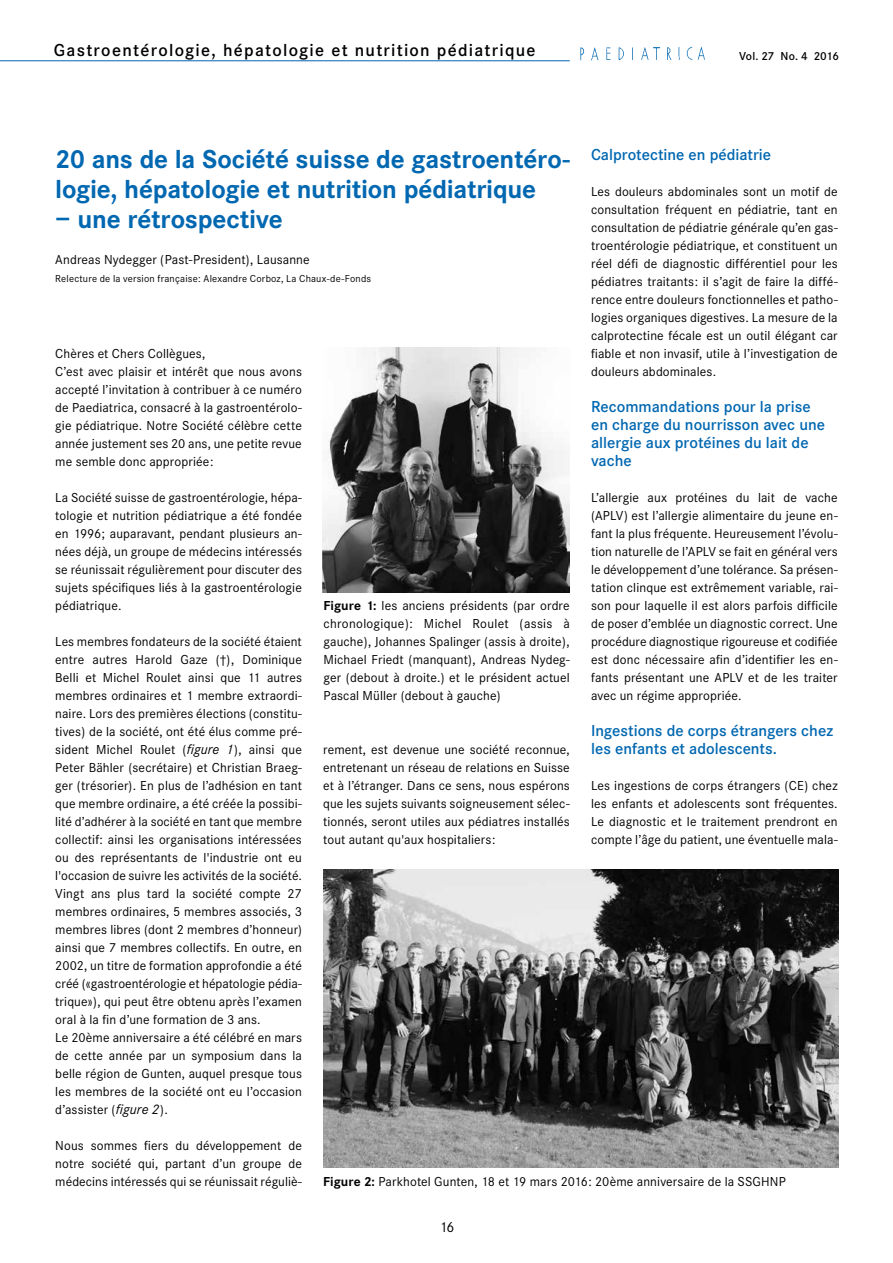
<style>
.page{position:relative;width:893px;height:1263px;background:#fff}
.page>*{position:absolute;margin:0;border:0;box-sizing:border-box;transform-origin:0 0}
.t1{font:700 27px/30px "Corporate S";letter-spacing:-.01em;color:#0067b1}
.t2{font:600 18px "Corporate S";letter-spacing:.07em;color:#000}
.t3{font:600 16.5px/18px "Corporate S";color:#0067b1}
.t4{font:15px "Corporate S";color:#000}
.t5{font:13.5px/18px "Corporate S";letter-spacing:.01em;color:#000;text-align:justify}
.t6{font:600 12px "Corporate S";letter-spacing:-.01em;color:#000}
.t7{font:10.5px "Corporate S";letter-spacing:.02em;color:#000}
.s1{font-family:"Corporate SBQ";font-style:italic}
.s2{font-weight:700}
</style>
<div class="page">
<hr style="left:0;top:60px;width:570px;height:1px;background:#0067b1">
<img style="left:580px;top:47px;width:125px;height:14px">
<img style="left:323px;top:348px;width:246px;height:244px">
<img style="left:323px;top:870px;width:515px;height:298px">
<h2 class="t2" style="left:54px;top:39px;width:483px">Gastroentérologie, hépatologie et nutrition pédiatrique</h2>
<p class="t6" style="left:739px;top:49px;width:101px">Vol. 27 No. 4 2016</p>
<p class="t3" style="left:591px;top:146px;width:182px">Calprotectine en pédiatrie</p>
<p class="t5" style="left:591px;top:183px;width:248px">Les douleurs abdominales sont un motif de consultation fréquent en pédiatrie, tant en consultation de pédiatrie générale qu’en gas&shy;troentérologie pédiatrique, et constituent un réel défi de diagnostic différentiel pour les pédiatres traitants: il s’agit de faire la diffé&shy;rence entre douleurs fonctionnelles et patho&shy;logies organiques digestives. La mesure de la calprotectine fécale est un outil élégant car fiable et non invasif, utile à l’investigation de douleurs abdominales.</p>
<p class="t3" style="left:591px;top:398px;width:235px">Recommandations pour la prise en charge du nourrisson avec une allergie aux protéines du lait de vache</p>
<p class="t5" style="left:591px;top:489px;width:248px">L’allergie aux protéines du lait de vache (APLV) est l’allergie alimentaire du jeune en&shy;fant la plus fréquente. Heureusement l’évolu&shy;tion naturelle de l’APLV se fait en général vers le développement d’une tolérance. Sa présen&shy;tation clinque est extrêmement variable, rai&shy;son pour laquelle il est alors parfois difficile de poser d’emblée un diagnostic correct. Une procédure diagnostique rigoureuse et codifiée est donc nécessaire afin d’identifier les en&shy;fants présentant une APLV et de les traiter avec un régime appropriée.</p>
<p class="t3" style="left:591px;top:722px;width:244px">Ingestions de corps étrangers chez les enfants et adolescents.</p>
<p class="t5" style="left:591px;top:777px;width:248px">Les ingestions de corps étrangers (CE) chez les enfants et adolescents sont fréquentes.<br>Le diagnostic et le traitement prendront en compte l’âge du patient, une éventuelle mala-</p>
<h1 class="t1" style="left:55px;top:145px;width:516px">20 ans de la Société suisse de gastroentéro&shy;logie, hépatologie et nutrition pédiatrique</h1>
<h1 class="t1" style="left:55px;top:205px;width:229px">– une rétrospective</h1>
<p class="t5" style="left:55px;top:251px;width:256px">Andreas Nydegger (Past-President), Lausanne</p>
<p class="t7" style="left:55px;top:272px;width:317px">Relecture de la version française: Alexandre Corboz, La Chaux-de-Fonds</p>
<p class="t5" style="left:55px;top:345px;width:248px;text-align:left">Chères et Chers Collègues,<br>C’est avec plaisir et intérêt que nous avons accepté l’invitation à contribuer à ce numéro de Paediatrica, consacré à la gastroentérolo&shy;gie pédiatrique. Notre Société célèbre cette année justement ses 20 ans, une petite revue me semble donc appropriée:</p>
<p class="t5" style="left:55px;top:489px;width:248px">La Société suisse de gastroentérologie, hépa&shy;tologie et nutrition pédiatrique a été fondée en 1996; auparavant, pendant plusieurs an&shy;nées déjà, un groupe de médecins intéressés se réunissait régulièrement pour discuter des sujets spécifiques liés à la gastroentérologie pédiatrique.</p>
<p class="t5" style="left:55px;top:633px;width:248px;text-align:left">Les membres fondateurs de la société étaient entre autres Harold Gaze (†), Dominique Belli et Michel Roulet ainsi que 11 autres membres ordinaires et 1 membre extraordi&shy;naire. Lors des premières élections (constitu&shy;tives) de la société, ont été élus comme pré&shy;sident Michel Roulet (<span class="s1">figure 1</span>), ainsi que Peter Bähler (secrétaire) et Christian Braeg&shy;ger (trésorier). En plus de l’adhésion en tant que membre ordinaire, a été créée la possibi&shy;lité d’adhérer à la société en tant que membre collectif: ainsi les organisations intéressées ou des représentants de l'industrie ont eu l'occasion de suivre les activités de la société.<br>Vingt ans plus tard la société compte 27 membres ordinaires, 5 membres associés, 3 membres libres (dont 2 membres d’honneur) ainsi que 7 membres collectifs. En outre, en 2002, un titre de formation approfondie a été créé («gastroentérologie et hépatologie pédia&shy;trique»), qui peut être obtenu après l’examen oral à la fin d’une formation de 3 ans.<br>Le 20ème anniversaire a été célébré en mars de cette année par un symposium dans la belle région de Gunten, auquel presque tous les membres de la société ont eu l’occasion d’assister (<span class="s1">figure 2</span>).</p>
<p class="t5" style="left:55px;top:1137px;width:248px">Nous sommes fiers du développement de notre société qui, partant d’un groupe de médecins intéressés qui se réunissait réguliè-</p>
<p class="t5" style="left:324px;top:597px;width:248px"><span class="s2">Figure 1:</span> les anciens présidents (par ordre chronologique): Michel Roulet (assis à gauche), Johannes Spalinger (assis à droite), Michael Friedt (manquant), Andreas Nydeg&shy;ger (debout à droite.) et le président actuel Pascal Müller (debout à gauche)</p>
<p class="t5" style="left:323px;top:741px;width:248px">rement, est devenue une société reconnue, entretenant un réseau de relations en Suisse et à l’étranger. Dans ce sens, nous espérons que les sujets suivants soigneusement sélec&shy;tionnés, seront utiles aux pédiatres installés tout autant qu'aux hospitaliers:</p>
<p class="t5" style="left:323px;top:1173px;width:464px"><span class="s2">Figure 2:</span> Parkhotel Gunten, 18 et 19 mars 2016: 20ème anniversaire de la SSGHNP</p>
<p class="t4" style="left:439px;top:1219px;width:17px">16</p>
</div>
